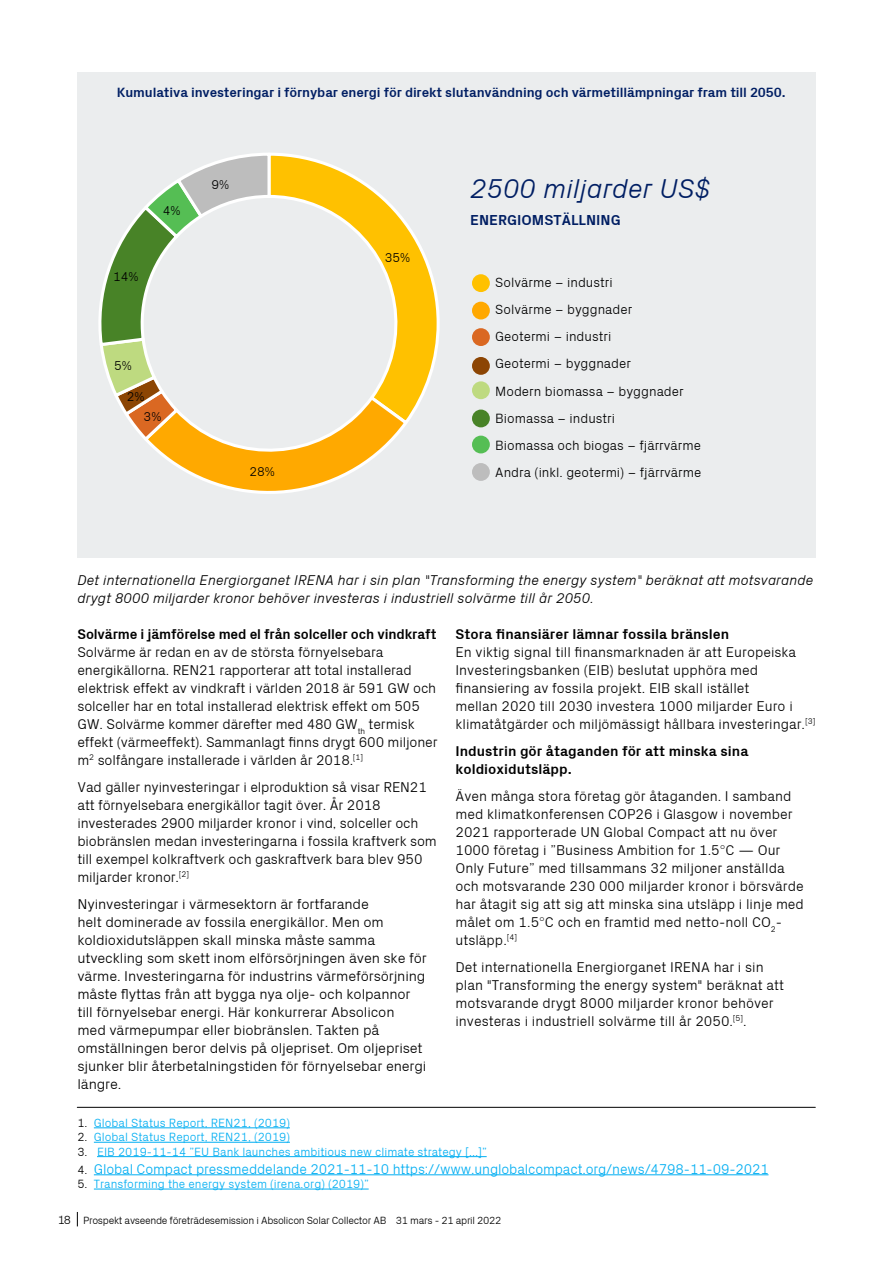
<style>
.page{position:relative;width:893px;height:1263px;background:#fff}
.page>*{position:absolute;margin:0;border:0;box-sizing:border-box;transform-origin:0 0}
.t1{font:italic 300 27.45px "Px Grotesk";color:#001e63}
.t2{font:700 14.55px "Px Grotesk";color:#001e63}
.t3{font:300 14.25px/18px "Px Grotesk";letter-spacing:-.01em;color:#000}
.t4{font:italic 300 14.25px/18px "Px Grotesk";color:#000}
.t5{font:700 14.25px/18px "Px Grotesk";color:#000}
.t6{font:300 14.25px "Px Grotesk";letter-spacing:-.01em;color:#00aef2}
.t7{font:300 13.5px/27.2px "Px Grotesk";color:#000}
.t8{font:700 13.5px "Px Grotesk";letter-spacing:-.01em;color:#001e63}
.t9{font:300 12.9px "Px Grotesk";color:#000}
.t10{font:300 12px "Px Grotesk";color:#00aef2}
.t11{font:300 10.5px "Px Grotesk";letter-spacing:-.03em;color:#000}
.s1{color:#000}
.s2{font-size:12px;color:#000}
.s3{font-size:12px}
</style>
<div class="page">
<hr style="left:94px;top:1127px;width:196px;height:1px;background:#00aef2">
<hr style="left:94px;top:1142px;width:196px;height:1px;background:#00aef2">
<hr style="left:97px;top:1156px;width:390px;height:1px;background:#00aef2">
<hr style="left:94px;top:1174px;width:674px;height:1px;background:#00aef2">
<hr style="left:94px;top:1189px;width:275px;height:1px;background:#00aef2">
<hr style="left:77px;top:1107px;width:738px;height:1px;background:#000">
<div style="left:77px;top:72px;width:738px;height:486px;background:#ebedee"></div>
<svg style="left:410px;top:228px;width:30px;height:191px"></svg>
<svg style="left:98px;top:153px;width:312px;height:341px"></svg>
<div style="left:472px;top:274px;width:18px;height:18px;background:#ffc100;border-radius:50%"></div>
<div style="left:472px;top:302px;width:18px;height:17px;background:#ffa800;border-radius:50%"></div>
<div style="left:472px;top:328px;width:18px;height:18px;background:#da6822;border-radius:50%"></div>
<div style="left:472px;top:357px;width:18px;height:18px;background:#8c4503;border-radius:50%"></div>
<div style="left:472px;top:381px;width:18px;height:18px;background:#beda80;border-radius:50%"></div>
<div style="left:472px;top:410px;width:18px;height:17px;background:#488327;border-radius:50%"></div>
<div style="left:472px;top:436px;width:18px;height:17px;background:#55be54;border-radius:50%"></div>
<div style="left:472px;top:463px;width:18px;height:18px;background:#bdbdbd;border-radius:50%"></div>
<svg style="left:77px;top:1212px;width:1px;height:14px"></svg>
<p class="t8" style="left:117px;top:84px;width:670px">Kumulativa investeringar i förnybar energi för direkt slutanvändning och värmetillämpningar fram till 2050.</p>
<p class="t9" style="left:113px;top:269px;width:27px">14%</p>
<p class="t9" style="left:163px;top:203px;width:19px">4%</p>
<p class="t9" style="left:114px;top:358px;width:19px">5%</p>
<p class="t9" style="left:127px;top:389px;width:19px">2%</p>
<p class="t9" style="left:144px;top:409px;width:19px">3%</p>
<p class="t9" style="left:211px;top:177px;width:19px">9%</p>
<h1 class="t1" style="left:470px;top:173px;width:242px">2500 miljarder US$</h1>
<p class="t2" style="left:470px;top:211px;width:152px">ENERGIOMSTÄLLNING</p>
<p class="t9" style="left:249px;top:464px;width:27px">28%</p>
<p class="t9" style="left:385px;top:250px;width:27px">35%</p>
<p class="t7" style="left:495px;top:268px;width:208px">Solvärme – industri<br>Solvärme – byggnader<br>Geotermi – industri<br>Geotermi – byggnader<br>Modern biomassa – byggnader<br>Biomassa – industri<br>Biomassa och biogas – fjärrvärme<br>Andra (inkl. geotermi) – fjärrvärme</p>
<p class="t4" style="left:77px;top:571px;width:737px">Det internationella Energiorganet IRENA har i sin plan "Transforming the energy system" beräknat att motsvarande drygt 8000 miljarder kronor behöver investeras i industriell solvärme till år 2050.</p>
<p class="t5" style="left:77px;top:625px;width:361px">Solvärme i jämförelse med el från solceller och vindkraft</p>
<p class="t3" style="left:77px;top:643px;width:362px">Solvärme är redan en av de största förnyelsebara energikällorna. REN21 rapporterar att total installerad elektrisk effekt av vindkraft i världen 2018 är 591 GW och solceller har en total installerad elektrisk effekt om 505<br>GW. Solvärme kommer därefter med 480 GW<sub>th</sub> termisk effekt (värmeeffekt). Sammanlagt finns drygt 600 miljoner m<sup>2</sup> solfångare installerade i världen år 2018.<sup>[1]</sup></p>
<p class="t3" style="left:77px;top:778px;width:361px">Vad gäller nyinvesteringar i elproduktion så visar REN21 att förnyelsebara energikällor tagit över. År 2018 investerades 2900 miljarder kronor i vind, solceller och biobränslen medan investeringarna i fossila kraftverk som till exempel kolkraftverk och gaskraftverk bara blev 950 miljarder kronor.<sup>[2]</sup></p>
<p class="t3" style="left:77px;top:895px;width:351px">Nyinvesteringar i värmesektorn är fortfarande<br>helt dominerade av fossila energikällor. Men om koldioxidutsläppen skall minska måste samma utveckling som skett inom elförsörjningen även ske för värme. Investeringarna för industrins värmeförsörjning måste flyttas från att bygga nya olje- och kolpannor till förnyelsebar energi. Här konkurrerar Absolicon<br>med värmepumpar eller biobränslen. Takten på omställningen beror delvis på oljepriset. Om oljepriset sjunker blir återbetalningstiden för förnyelsebar energi längre.</p>
<p class="t10" style="left:77px;top:1116px;width:214px"><span class="s1">1.</span> Global Status Report, REN21, (2019)</p>
<p class="t10" style="left:77px;top:1130px;width:214px"><span class="s1">2.</span> Global Status Report, REN21, (2019)</p>
<p class="t10" style="left:77px;top:1145px;width:411px"><span class="s1">3.</span> EIB 2019-11-14 ”EU Bank launches ambitious new climate strategy […]”</p>
<p class="t6" style="left:77px;top:1160px;width:693px"><span class="s2">4.</span> Global Compact pressmeddelande 2021-11-10 https://www.unglobalcompact.org/news/4798-11-09-2021</p>
<p class="t10" style="left:77px;top:1177px;width:293px"><span class="s1">5.</span> Transforming the energy system (irena.org) (2019)”</p>
<p class="t5" style="left:455px;top:625px;width:275px">Stora finansiärer lämnar fossila bränslen</p>
<p class="t3" style="left:455px;top:643px;width:362px">En viktig signal till finansmarknaden är att Europeiska Investeringsbanken (EIB) beslutat upphöra med finansiering av fossila projekt. EIB skall istället<br>mellan 2020 till 2030 investera 1000 miljarder Euro i klimatåtgärder och miljömässigt hållbara investeringar.<sup>[3]</sup></p>
<p class="t5" style="left:455px;top:742px;width:294px">Industrin gör åtaganden för att minska sina koldioxidutsläpp.</p>
<p class="t3" style="left:455px;top:787px;width:350px">Även många stora företag gör åtaganden. I samband med klimatkonferensen COP26 i Glasgow i november 2021 rapporterade UN Global Compact att nu över 1000 företag i ”Business Ambition for 1.5°C — Our Only Future” med tillsammans 32 miljoner anställda och motsvarande 230 000 miljarder kronor i börsvärde har åtagit sig att sig att minska sina utsläpp i linje med målet om 1.5°C och en framtid med netto-noll CO<sub>2</sub>- utsläpp.<sup>[4]</sup></p>
<p class="t3" style="left:455px;top:958px;width:330px">Det internationella Energiorganet IRENA har i sin plan "Transforming the energy system" beräknat att motsvarande drygt 8000 miljarder kronor behöver investeras i industriell solvärme till år 2050.<sup>[5]</sup>.</p>
<p class="t11" style="left:58px;top:1214px;width:445px"><span class="s3">18</span> Prospekt avseende företrädesemission i Absolicon Solar Collector AB 31 mars - 21 april 2022</p>
</div>
